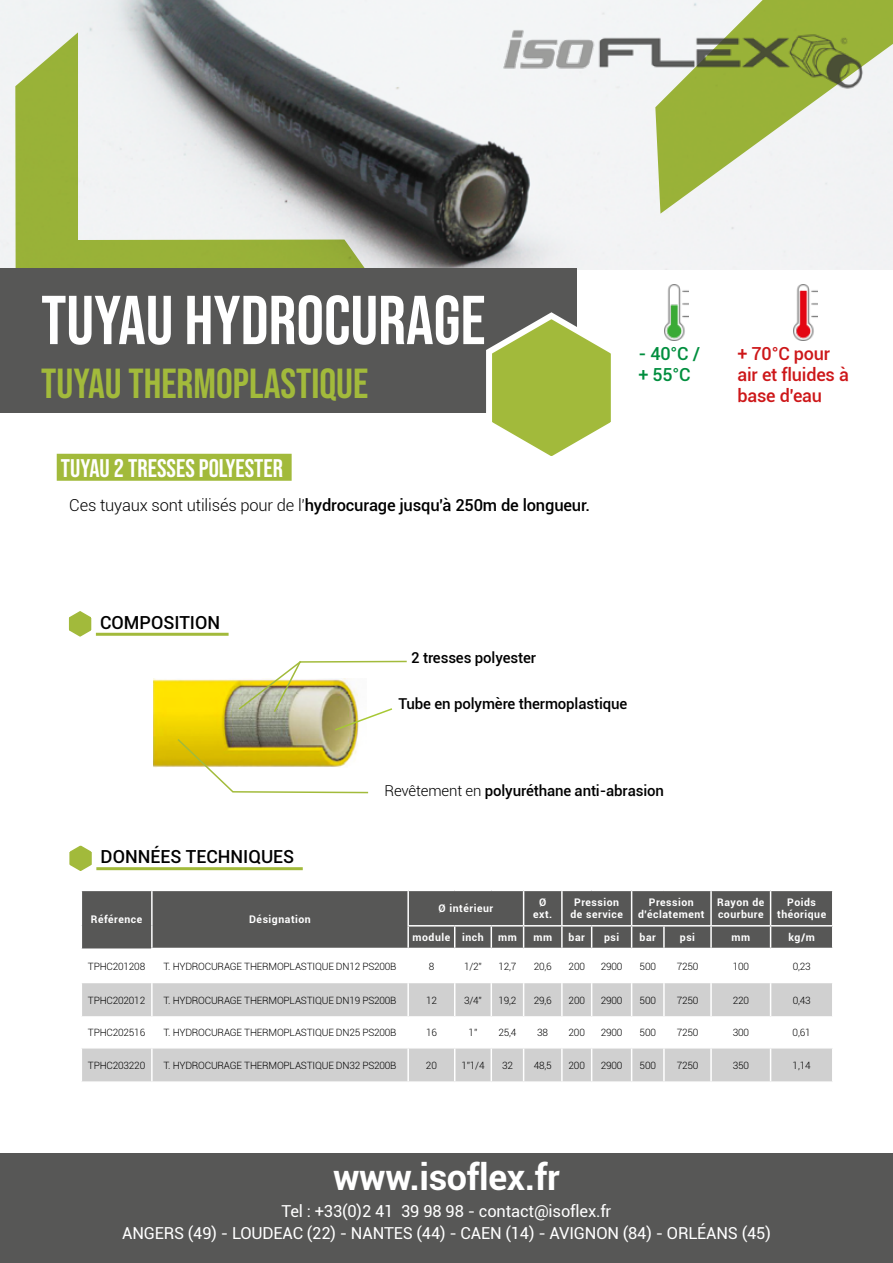
<style>
.page{position:relative;width:893px;height:1263px;background:#fff}
.page>*{position:absolute;margin:0;border:0;box-sizing:border-box;transform-origin:0 0}
.t1{font:69px "Bebas Neue";color:#fff}
.t2{font:42px "Bebas Neue";color:#a2ba3b}
.t3{font:700 36px "Roboto";letter-spacing:-.01em;color:#fff}
.t4{font:25.5px "Bebas Neue";color:#fff}
.t5{font:500 18px/21px "Roboto";letter-spacing:-.01em;color:#cd1719}
.t6{font:500 18px "Roboto";color:#000}
.t7{font:500 18px/21px "Roboto";color:#008e3e}
.t8{font:16.5px/22px "Roboto";letter-spacing:-.01em;color:#fff;text-align:center}
.t9{font:500 16.5px "Roboto";letter-spacing:-.01em;color:#000}
.t10{font:500 15px "Roboto";letter-spacing:-.01em;color:#000}
.t11{font:700 10.5px/12.6px "Roboto";letter-spacing:.05em;color:#fff;text-align:center}
.t12{font:300 10.05px "Roboto";letter-spacing:-.02em;color:#000}
.s1{font-weight:300}
</style>
<div class="page">
<img style="left:0;top:0;width:893px;height:270px">
<svg style="left:15px;top:32px;width:387px;height:237px"></svg>
<div style="left:0;top:269px;width:576px;height:144px;background:#575756"></div>
<svg style="left:486px;top:309px;width:125px;height:147px"></svg>
<svg style="left:655px;top:0;width:238px;height:214px;fill:#f1f2f4"></svg>
<div style="left:57px;top:454px;width:235px;height:27px;background:#a2ba3b"></div>
<img style="left:665px;top:284px;width:24px;height:56px">
<img style="left:492px;top:21px;width:380px;height:79px">
<div style="left:0;top:1153px;width:893px;height:110px;background:#575756"></div>
<svg style="left:68px;top:611px;width:32px;height:26px"></svg>
<svg style="left:69px;top:845px;width:32px;height:26px"></svg>
<hr style="left:96px;top:633px;width:133px;height:3px;background:#a2ba3b">
<hr style="left:96px;top:867px;width:207px;height:3px;background:#a2ba3b">
<img style="left:154px;top:679px;width:22px;height:88px">
<img style="left:793px;top:284px;width:24px;height:56px">
<svg style="left:176px;top:660px;width:231px;height:134px"></svg>
<svg style="left:82px;top:983px;width:750px;height:98px;fill:#d0d0d0"></svg>
<hr style="left:151px;top:983px;width:2px;height:33px;background:#fff">
<hr style="left:407px;top:983px;width:2px;height:33px;background:#fff">
<hr style="left:151px;top:1018px;width:2px;height:29px;background:#fff">
<hr style="left:407px;top:1018px;width:2px;height:29px;background:#fff">
<hr style="left:151px;top:1048px;width:2px;height:33px;background:#fff">
<hr style="left:407px;top:1048px;width:2px;height:33px;background:#fff">
<hr style="left:454px;top:983px;width:1px;height:33px;background:#fff">
<hr style="left:491px;top:983px;width:1px;height:33px;background:#fff">
<svg style="left:454px;top:1018px;width:1px;height:29px"></svg>
<svg style="left:491px;top:1018px;width:1px;height:29px"></svg>
<hr style="left:454px;top:1048px;width:1px;height:33px;background:#fff">
<hr style="left:491px;top:1048px;width:1px;height:33px;background:#fff">
<hr style="left:523px;top:983px;width:1px;height:33px;background:#fff">
<hr style="left:561px;top:983px;width:2px;height:33px;background:#fff">
<svg style="left:523px;top:1018px;width:1px;height:29px"></svg>
<hr style="left:561px;top:1018px;width:2px;height:29px;background:#fff">
<hr style="left:523px;top:1048px;width:1px;height:33px;background:#fff">
<hr style="left:561px;top:1048px;width:2px;height:33px;background:#fff">
<hr style="left:591px;top:983px;width:1px;height:33px;background:#fff">
<hr style="left:631px;top:983px;width:1px;height:33px;background:#fff">
<svg style="left:591px;top:1018px;width:1px;height:29px"></svg>
<svg style="left:631px;top:1018px;width:1px;height:29px"></svg>
<hr style="left:591px;top:1048px;width:1px;height:33px;background:#fff">
<hr style="left:631px;top:1048px;width:1px;height:33px;background:#fff">
<hr style="left:663px;top:983px;width:2px;height:33px;background:#fff">
<hr style="left:663px;top:1018px;width:2px;height:29px;background:#fff">
<hr style="left:663px;top:1048px;width:2px;height:33px;background:#fff">
<hr style="left:710px;top:983px;width:2px;height:33px;background:#fff">
<hr style="left:710px;top:1018px;width:2px;height:29px;background:#fff">
<hr style="left:710px;top:1048px;width:2px;height:33px;background:#fff">
<svg style="left:81px;top:890px;width:752px;height:58px;background:#60605f"></svg>
<hr style="left:770px;top:983px;width:1px;height:33px;background:#fff">
<hr style="left:81px;top:1016px;width:71px;height:2px;background:#fff">
<hr style="left:152px;top:1016px;width:256px;height:2px;background:#fff">
<hr style="left:408px;top:1016px;width:47px;height:2px;background:#fff">
<hr style="left:455px;top:1016px;width:36px;height:2px;background:#fff">
<hr style="left:491px;top:1016px;width:33px;height:2px;background:#fff">
<hr style="left:524px;top:1016px;width:38px;height:2px;background:#fff">
<hr style="left:562px;top:1016px;width:30px;height:2px;background:#fff">
<hr style="left:592px;top:1016px;width:40px;height:2px;background:#fff">
<hr style="left:632px;top:1016px;width:32px;height:2px;background:#fff">
<hr style="left:664px;top:1016px;width:47px;height:2px;background:#fff">
<hr style="left:711px;top:1016px;width:60px;height:2px;background:#fff">
<hr style="left:771px;top:1016px;width:62px;height:2px;background:#fff">
<svg style="left:770px;top:1018px;width:1px;height:29px"></svg>
<hr style="left:81px;top:1047px;width:71px;height:1px;background:#fff">
<hr style="left:152px;top:1047px;width:256px;height:1px;background:#fff">
<hr style="left:408px;top:1047px;width:47px;height:1px;background:#fff">
<hr style="left:455px;top:1047px;width:36px;height:1px;background:#fff">
<hr style="left:491px;top:1047px;width:33px;height:1px;background:#fff">
<hr style="left:524px;top:1047px;width:38px;height:1px;background:#fff">
<hr style="left:562px;top:1047px;width:30px;height:1px;background:#fff">
<hr style="left:592px;top:1047px;width:40px;height:1px;background:#fff">
<hr style="left:632px;top:1047px;width:32px;height:1px;background:#fff">
<hr style="left:664px;top:1047px;width:47px;height:1px;background:#fff">
<hr style="left:711px;top:1047px;width:60px;height:1px;background:#fff">
<hr style="left:771px;top:1047px;width:62px;height:1px;background:#fff">
<hr style="left:770px;top:1048px;width:1px;height:33px;background:#fff">
<h1 class="t1" style="left:41px;top:281px;width:446px">TUYAU HYDROCURAGE</h1>
<h2 class="t2" style="left:41px;top:359px;width:329px">TUYAU THERMOPLASTIQUE</h2>
<h3 class="t4" style="left:61px;top:453px;width:224px">TUYAU 2 TRESSES POLYESTER</h3>
<h3 class="t9" style="left:69px;top:494px;width:522px"><span class="s1">Ces tuyaux sont utilisés pour de l'</span>hydrocurage jusqu'à 250m de longueur.</h3>
<h3 class="t7" style="left:638px;top:343px;width:63px">- 40°C / + 55°C</h3>
<h3 class="t5" style="left:737px;top:343px;width:113px">+ 70°C pour air et fluides à base d'eau</h3>
<h3 class="t6" style="left:100px;top:609px;width:121px">COMPOSITION</h3>
<h3 class="t6" style="left:101px;top:844px;width:195px">DONNÉES TECHNIQUES</h3>
<h3 class="t10" style="left:411px;top:647px;width:126px">2 tresses polyester</h3>
<h3 class="t10" style="left:398px;top:693px;width:230px">Tube en polymère thermoplastique</h3>
<h3 class="t10" style="left:384px;top:780px;width:281px"><span class="s1">Revêtement en</span> polyuréthane anti-abrasion</h3>
<p class="t11" style="left:91px;top:913px;width:53px">Référence</p>
<p class="t11" style="left:249px;top:913px;width:63px">Désignation</p>
<p class="t11" style="left:439px;top:901px;width:56px">Ø intérieur</p>
<p class="t11" style="left:533px;top:895px;width:21px">Ø ext.</p>
<p class="t11" style="left:570px;top:895px;width:54px">Pression de service</p>
<p class="t11" style="left:638px;top:895px;width:68px">Pression d'éclatement</p>
<p class="t11" style="left:717px;top:895px;width:49px;text-align:left">Rayon de courbure</p>
<p class="t11" style="left:777px;top:895px;width:51px">Poids théorique</p>
<p class="t11" style="left:413px;top:931px;width:73px">module inch</p>
<p class="t11" style="left:498px;top:931px;width:20px">mm</p>
<p class="t11" style="left:533px;top:931px;width:20px">mm</p>
<p class="t11" style="left:569px;top:931px;width:18px">bar</p>
<p class="t11" style="left:604px;top:931px;width:17px">psi</p>
<p class="t11" style="left:640px;top:931px;width:18px">bar</p>
<p class="t11" style="left:680px;top:931px;width:17px">psi</p>
<p class="t11" style="left:731px;top:931px;width:20px">mm</p>
<p class="t11" style="left:788px;top:931px;width:28px">kg/m</p>
<p class="t12" style="left:88px;top:959px;width:59px">TPHC201208</p>
<p class="t12" style="left:164px;top:959px;width:234px">T. HYDROCURAGE THERMOPLASTIQUE DN12 PS200B</p>
<p class="t12" style="left:429px;top:959px;width:7px">8</p>
<p class="t12" style="left:464px;top:959px;width:19px">1/2''</p>
<p class="t12" style="left:498px;top:959px;width:20px">12,7</p>
<p class="t12" style="left:534px;top:959px;width:20px">20,6</p>
<p class="t12" style="left:569px;top:959px;width:18px">200</p>
<p class="t12" style="left:601px;top:959px;width:23px">2900</p>
<p class="t12" style="left:640px;top:959px;width:18px">500</p>
<p class="t12" style="left:677px;top:959px;width:23px">7250</p>
<p class="t12" style="left:733px;top:959px;width:18px">100</p>
<p class="t12" style="left:793px;top:959px;width:20px">0,23</p>
<p class="t12" style="left:88px;top:993px;width:59px">TPHC202012</p>
<p class="t12" style="left:164px;top:993px;width:234px">T. HYDROCURAGE THERMOPLASTIQUE DN19 PS200B</p>
<p class="t12" style="left:426px;top:993px;width:12px">12</p>
<p class="t12" style="left:464px;top:993px;width:19px">3/4''</p>
<p class="t12" style="left:498px;top:993px;width:20px">19,2</p>
<p class="t12" style="left:534px;top:993px;width:20px">29,6</p>
<p class="t12" style="left:569px;top:993px;width:18px">200</p>
<p class="t12" style="left:601px;top:993px;width:23px">2900</p>
<p class="t12" style="left:640px;top:993px;width:18px">500</p>
<p class="t12" style="left:677px;top:993px;width:23px">7250</p>
<p class="t12" style="left:733px;top:993px;width:18px">220</p>
<p class="t12" style="left:793px;top:993px;width:20px">0,43</p>
<p class="t12" style="left:88px;top:1025px;width:59px">TPHC202516</p>
<p class="t12" style="left:164px;top:1025px;width:234px">T. HYDROCURAGE THERMOPLASTIQUE DN25 PS200B</p>
<p class="t12" style="left:426px;top:1025px;width:12px">16</p>
<p class="t12" style="left:469px;top:1025px;width:10px">1''</p>
<p class="t12" style="left:498px;top:1025px;width:20px">25,4</p>
<p class="t12" style="left:537px;top:1025px;width:12px">38</p>
<p class="t12" style="left:569px;top:1025px;width:18px">200</p>
<p class="t12" style="left:601px;top:1025px;width:23px">2900</p>
<p class="t12" style="left:640px;top:1025px;width:18px">500</p>
<p class="t12" style="left:677px;top:1025px;width:23px">7250</p>
<p class="t12" style="left:733px;top:1025px;width:18px">300</p>
<p class="t12" style="left:793px;top:1025px;width:20px">0,61</p>
<p class="t12" style="left:88px;top:1058px;width:59px">TPHC203220</p>
<p class="t12" style="left:164px;top:1058px;width:234px">T. HYDROCURAGE THERMOPLASTIQUE DN32 PS200B</p>
<p class="t12" style="left:426px;top:1058px;width:12px">20</p>
<p class="t12" style="left:461px;top:1058px;width:25px">1''1/4</p>
<p class="t12" style="left:502px;top:1058px;width:12px">32</p>
<p class="t12" style="left:534px;top:1058px;width:20px">48,5</p>
<p class="t12" style="left:569px;top:1058px;width:18px">200</p>
<p class="t12" style="left:601px;top:1058px;width:23px">2900</p>
<p class="t12" style="left:640px;top:1058px;width:18px">500</p>
<p class="t12" style="left:677px;top:1058px;width:23px">7250</p>
<p class="t12" style="left:733px;top:1058px;width:18px">350</p>
<p class="t12" style="left:793px;top:1058px;width:20px">1,14</p>
<h3 class="t3" style="left:333px;top:1152px;width:228px">www.isoflex.fr</h3>
<h3 class="t8" style="left:122px;top:1199px;width:650px">Tel : +33(0)2 41 39 98 98 - contact@isoflex.fr<br>ANGERS (49) - LOUDEAC (22) - NANTES (44) - CAEN (14) - AVIGNON (84) - ORLÉANS (45)</h3>
</div>
